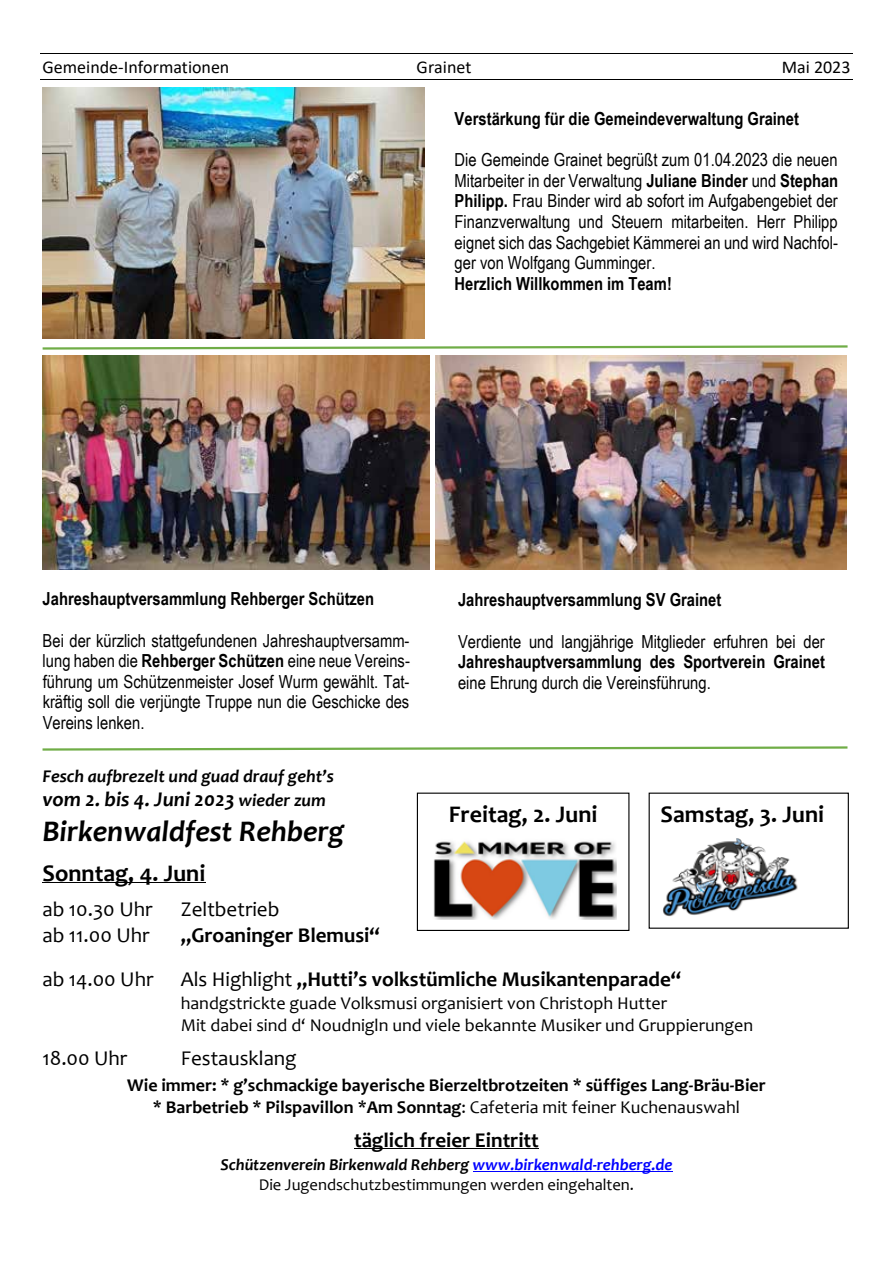
<style>
.page{position:relative;width:893px;height:1263px;background:#fff}
.page>*{position:absolute;margin:0;border:0;box-sizing:border-box;transform-origin:0 0}
.t1{font:italic 700 30px "Candara";color:#000}
.t2{font:700 24px "Candara";color:#000}
.t3{font:700 21px "Candara";color:#000}
.t4{font:21px "Candara";color:#000}
.t5{font:italic 700 21px "Candara";color:#000}
.t6{font:18px/20.7px "Arial Narrow";color:#000;text-align:justify}
.t7{font:700 18px "Arial Narrow";color:#000}
.t8{font:700 18px/22px "Candara";color:#000;text-align:center}
.t9{font:18px/21.9px "Candara";color:#000}
.t10{font:18px "Calibri";color:#000}
.t11{font:italic 700 18px "Candara";color:#000}
.t12{font:16.5px/20.1px "Candara";color:#000;text-align:center}
.s1{font-weight:700}
.s2{font-size:18px}
.s3{font-weight:400}
.s4{font-weight:700;font-style:italic}
.s5{font-weight:700;font-style:italic;color:#00f}
</style>
<div class="page">
<hr style="left:40px;top:53px;width:813px;height:1px;background:#000">
<hr style="left:40px;top:79px;width:813px;height:1px;background:#000">
<img style="left:662px;top:838px;width:135px;height:79px">
<hr style="left:42px;top:882px;width:164px;height:1px;background:#000">
<hr style="left:354px;top:1148px;width:185px;height:1px;background:#000">
<hr style="left:473px;top:1171px;width:199px;height:1px;background:#00f">
<div style="left:417px;top:793px;width:212px;height:138px;border:1px solid #000"></div>
<img style="left:433px;top:841px;width:183px;height:79px">
<svg style="left:42px;top:746px;width:806px;height:5px"></svg>
<svg style="left:42px;top:345px;width:806px;height:5px"></svg>
<img style="left:43px;top:88px;width:381px;height:251px">
<img style="left:43px;top:355px;width:387px;height:214px">
<img style="left:435px;top:355px;width:411px;height:214px">
<p class="t10" style="left:42px;top:54px;width:188px">Gemeinde-Informationen</p>
<p class="t10" style="left:417px;top:54px;width:56px">Grainet</p>
<p class="t10" style="left:782px;top:54px;width:70px">Mai 2023</p>
<p class="t7" style="left:455px;top:105px;width:346px">Verstärkung für die Gemeindeverwaltung Grainet</p>
<p class="t6" style="left:455px;top:149px;width:385px">Die Gemeinde Grainet begrüßt zum 01.04.2023 die neuen Mitarbeiter in der Verwaltung <span class="s1">Juliane Binder</span> und <span class="s1">Stephan Philipp.</span> Frau Binder wird ab sofort im Aufgabengebiet der Finanzverwaltung und Steuern mitarbeiten. Herr Philipp eignet sich das Sachgebiet Kämmerei an und wird Nachfol&shy;ger von Wolfgang Gumminger.</p>
<p class="t7" style="left:455px;top:270px;width:219px">Herzlich Willkommen im Team!</p>
<p class="t7" style="left:43px;top:585px;width:333px">Jahreshauptversammlung Rehberger Schützen</p>
<p class="t6" style="left:43px;top:629px;width:369px">Bei der kürzlich stattgefundenen Jahreshauptversamm&shy;lung haben die <span class="s1">Rehberger Schützen</span> eine neue Vereins&shy;führung um Schützenmeister Josef Wurm gewählt. Tat&shy;kräftig soll die verjüngte Truppe nun die Geschicke des Vereins lenken.</p>
<p class="t7" style="left:458px;top:586px;width:265px">Jahreshauptversammlung SV Grainet</p>
<p class="t6" style="left:458px;top:630px;width:368px">Verdiente und langjährige Mitglieder erfuhren bei der</p>
<p class="t7" style="left:458px;top:648px;width:369px">Jahreshauptversammlung des Sportverein Grainet</p>
<p class="t6" style="left:458px;top:672px;width:254px">eine Ehrung durch die Vereinsführung.</p>
<p class="t11" style="left:42px;top:764px;width:293px">Fesch aufbrezelt und guad drauf geht’s</p>
<p class="t5" style="left:42px;top:786px;width:285px">vom 2. bis 4. Juni 2023 <span class="s2">wieder zum</span></p>
<h1 class="t1" style="left:42px;top:812px;width:303px">Birkenwaldfest Rehberg</h1>
<h2 class="t2" style="left:42px;top:858px;width:165px">Sonntag, 4. Juni</h2>
<p class="t4" style="left:42px;top:896px;width:112px">ab 10.30 Uhr</p>
<p class="t4" style="left:181px;top:896px;width:100px">Zeltbetrieb</p>
<p class="t4" style="left:42px;top:922px;width:109px">ab 11.00 Uhr</p>
<p class="t3" style="left:181px;top:922px;width:201px">„Groaninger Blemusi“</p>
<p class="t4" style="left:42px;top:966px;width:113px">ab 14.00 Uhr</p>
<p class="t3" style="left:181px;top:966px;width:502px"><span class="s3">Als Highlight</span> „Hutti’s volkstümliche Musikantenparade“</p>
<p class="t9" style="left:181px;top:992px;width:574px">handgstrickte guade Volksmusi organisiert von Christoph Hutter<br>Mit dabei sind d‘ Noudnigln und viele bekannte Musiker und Gruppierungen</p>
<p class="t4" style="left:42px;top:1045px;width:86px">18.00 Uhr</p>
<p class="t4" style="left:181px;top:1045px;width:117px">Festausklang</p>
<p class="t8" style="left:127px;top:1074px;width:640px">Wie immer: * g’schmackige bayerische Bierzeltbrotzeiten * süffiges Lang-Bräu-Bier * Barbetrieb * Pilspavillon <span class="s3">*</span>Am Sonntag<span class="s3">: Cafeteria mit feiner Kuchenauswahl</span></p>
<p class="t3" style="left:354px;top:1127px;width:186px">täglich freier Eintritt</p>
<p class="t12" style="left:220px;top:1155px;width:454px"><span class="s4">Schützenverein Birkenwald Rehberg</span> <span class="s5">www.birkenwald-rehberg.de<br></span>Die Jugendschutzbestimmungen werden eingehalten.</p>
<h2 class="t2" style="left:449px;top:799px;width:150px">Freitag, 2. Juni</h2>
<h2 class="t2" style="left:661px;top:799px;width:165px">Samstag, 3. Juni</h2>
</div>
